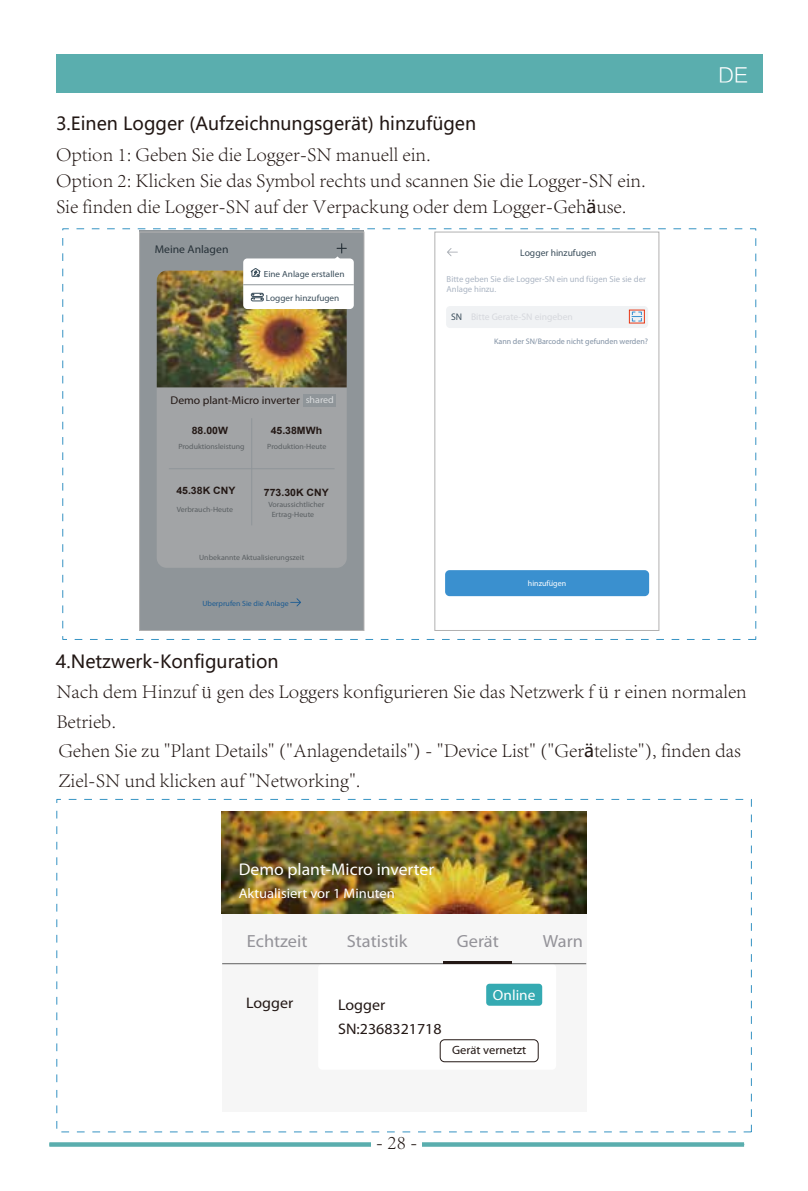
<style>
.page{position:relative;width:808px;height:1191px;background:#fff}
.page>*{position:absolute;margin:0;border:0;box-sizing:border-box;transform-origin:0 0}
.t1{font:300 20px/29.8px "Adobe Song Std";color:#231815}
.t2{font:20px "FZLTXHK";color:#fff}
.t3{font:18px "Microsoft Ya Hei";color:#211613}
.t4{font:17.6px "Myriad Pro";color:#949399;scale:1.04 1}
.t5{font:17px "Myriad Pro";color:#fff;scale:1.04 1}
.t6{font:15.4px/24px "Myriad Pro";color:#231815;scale:1.04 1}
.t7{font:14.8px "Myriad Pro";color:#fff;scale:1.04 1}
.t8{font:14px "Myriad Pro";color:#fff;scale:1.04 1}
.t9{font:12px "Myriad Pro";color:#231815;scale:1.04 1}
.t10{font:11.2px "Myriad Pro";color:#231815;scale:1.04 1}
.t11{font:11.2px "Myriad Pro";color:#263138;scale:1.04 1}
.t12{font:700 10.2px "Arial";color:#231815;scale:1.04 1}
.t13{font:9.6px "Myriad Pro";color:#3b4e5b}
.t14{font:8.8px/10.4px "Myriad Pro";color:#abb5c3}
.t15{font:8.8px "Myriad Pro";color:#3b4e5b;scale:1.04 1}
.t16{font:8px "Myriad Pro";color:#8090a3}
.t17{font:8px "Myriad Pro";color:#fff}
.t18{font:7.6px/9.2px "Myriad Pro";color:#5a5f62;scale:1.04 1}
.t19{font:7.6px "Myriad Pro";color:#1b5b92;scale:1.04 1}
.s1{font-family:"Microsoft Ya Hei";font-weight:400;font-size:18px;color:#211613}
.s2{font-size:9.6px;color:#fff}
</style>
<div class="page">
<div style="left:56px;top:54px;width:706px;height:38px;background:#5aaeae"></div>
<svg style="left:49px;top:1142px;width:695px;height:4px;background:#64b3b3"></svg>
<div style="left:371px;top:1134px;width:51px;height:20px;background:#fff"></div>
<div style="left:140px;top:230px;width:224px;height:400px;background:#8f9599"></div>
<div style="left:157px;top:271px;width:190px;height:297px;background:#a2a4a6;border-radius:10px"></div>
<img style="left:157px;top:271px;width:190px;height:116px">
<svg style="left:290px;top:598px;width:11px;height:8px"></svg>
<div style="left:303px;top:394px;width:33px;height:12px;background:#8f9599"></div>
<hr style="left:169px;top:468px;width:166px;height:1px;background:#8f9599">
<hr style="left:251px;top:418px;width:1px;height:107px;background:#8f9599">
<div style="left:243px;top:258px;width:111px;height:51px;background:#fff;border-radius:4px"></div>
<svg style="left:334px;top:243px;width:13px;height:16px"></svg>
<hr style="left:243px;top:284px;width:111px;height:1px;background:#8f9599">
<svg style="left:251px;top:268px;width:9px;height:9px"></svg>
<div style="left:251px;top:293px;width:13px;height:4px;border:1px solid #3b4e5b;border-radius:2px"></div>
<div style="left:251px;top:297px;width:13px;height:4px;border:1px solid #3b4e5b;border-radius:2px"></div>
<svg style="left:252px;top:293px;width:11px;height:7px"></svg>
<svg style="left:447px;top:248px;width:11px;height:8px"></svg>
<div style="left:446px;top:306px;width:202px;height:22px;background:#f0f2f4;border-radius:4px"></div>
<svg style="left:632px;top:311px;width:10px;height:10px"></svg>
<div style="left:445px;top:570px;width:204px;height:26px;background:#3a90cf;border-radius:4px"></div>
<div style="left:139px;top:232px;width:225px;height:398px;border:1px solid #b2b1b1"></div>
<div style="left:435px;top:232px;width:224px;height:398px;border:1px solid #b2b1b1"></div>
<div style="left:629px;top:309px;width:16px;height:14px;border:1px solid #e73817"></div>
<div style="left:222px;top:811px;width:364px;height:300px;background:#f6f6f6"></div>
<div style="left:318px;top:963px;width:238px;height:106px;background:#fff;border-radius:4px"></div>
<img style="left:222px;top:811px;width:364px;height:102px">
<hr style="left:222px;top:963px;width:364px;height:1px;background:#5f5f5f">
<hr style="left:444px;top:961px;width:68px;height:2px;background:#231815">
<div style="left:486px;top:983px;width:56px;height:22px;background:#35aab2;border-radius:3px"></div>
<div style="left:440px;top:1039px;width:98px;height:23px;border:1px solid #231815;border-radius:4px"></div>
<p class="t3" style="left:56px;top:111px;width:422px">3.Einen Logger (Aufzeichnungsgerät) hinzufügen</p>
<p class="t1" style="left:56px;top:142px;width:591px;line-height:25.8px">Option 1: Geben Sie die Logger-SN manuell ein.<br>Option 2: Klicken Sie das Symbol rechts und scannen Sie die Logger-SN ein.<br>Sie finden die Logger-SN auf der Verpackung oder dem Logger-Geh<span class="s1">ä</span>use.</p>
<p class="t11" style="left:155px;top:243px;width:72px">Meine Anlagen</p>
<p class="t15" style="left:264px;top:269px;width:79px">Eine Anlage erstallen</p>
<p class="t15" style="left:266px;top:293px;width:72px">Logger hinzufugen</p>
<p class="t10" style="left:171px;top:394px;width:158px">Demo plant-Micro inverter <span class="s2">shared</span></p>
<p class="t12" style="left:192px;top:423px;width:36px">88.00W</p>
<p class="t12" style="left:271px;top:423px;width:51px">45.38MWh</p>
<p class="t18" style="left:178px;top:442px;width:65px">Produktionsleistung</p>
<p class="t18" style="left:267px;top:442px;width:58px">Produktion-Heute</p>
<p class="t12" style="left:176px;top:483px;width:58px">45.38K CNY</p>
<p class="t12" style="left:264px;top:485px;width:64px">773.30K CNY</p>
<p class="t18" style="left:177px;top:505px;width:56px">Verbrauch-Heute</p>
<p class="t18" style="left:272px;top:500px;width:52px;text-indent:-3px">Voraussichtlicher<br>Ertrag-Heute</p>
<p class="t18" style="left:199px;top:552px;width:103px">Unbekannte Aktualisierungszeit</p>
<p class="t19" style="left:202px;top:599px;width:85px">Uberprufen Sie die Anlage</p>
<p class="t13" style="left:520px;top:248px;width:78px">Logger hinzufugen</p>
<p class="t14" style="left:447px;top:274px;width:201px">Bitte geben Sie die Logger-SN ein und fugen Sie sie der<br>Anlage hinzu.</p>
<p class="t16" style="left:494px;top:336px;width:156px">Kann der SN/Barcode nicht gefunden werden?</p>
<p class="t17" style="left:528px;top:578px;width:40px">hinzufugen</p>
<p class="t2" style="left:718px;top:64px;width:32px">EN</p>
<p class="t2" style="left:718px;top:64px;width:32px">DE</p>
<p class="t3" style="left:56px;top:649px;width:224px">4.Netzwerk-Konfiguration</p>
<p class="t1" style="left:56px;top:676px;width:692px">Nach dem Hinzufügen des Loggers konfigurieren Sie das Netzwerk für einen normalen Betrieb.<br>Gehen Sie zu "Plant Details" ("Anlagendetails") - "Device List" ("Ger<span class="s1">ä</span>teliste"), finden das Ziel-SN und klicken auf "Networking".</p>
<p class="t5" style="left:239px;top:859px;width:189px">Demo plant-Micro inverter</p>
<p class="t8" style="left:239px;top:886px;width:152px">Aktualisiert vor 1 Minuten</p>
<p class="t4" style="left:247px;top:931px;width:60px">Echtzeit</p>
<p class="t4" style="left:347px;top:931px;width:60px">Statistik</p>
<p class="t4" style="left:457px;top:931px;width:42px">Gerat</p>
<p class="t4" style="left:543px;top:931px;width:40px">Warn</p>
<p class="t6" style="left:246px;top:990px;width:47px">Logger</p>
<p class="t6" style="left:338px;top:992px;width:101px">Logger<br>SN:2368321718</p>
<p class="t7" style="left:493px;top:987px;width:42px">Online</p>
<p class="t9" style="left:452px;top:1043px;width:73px">Gerat vernetzt</p>
<p class="t1" style="left:376px;top:1127px;width:43px">- 22 -</p>
<p class="t1" style="left:397px;top:1127px;width:11px">8</p>
</div>
